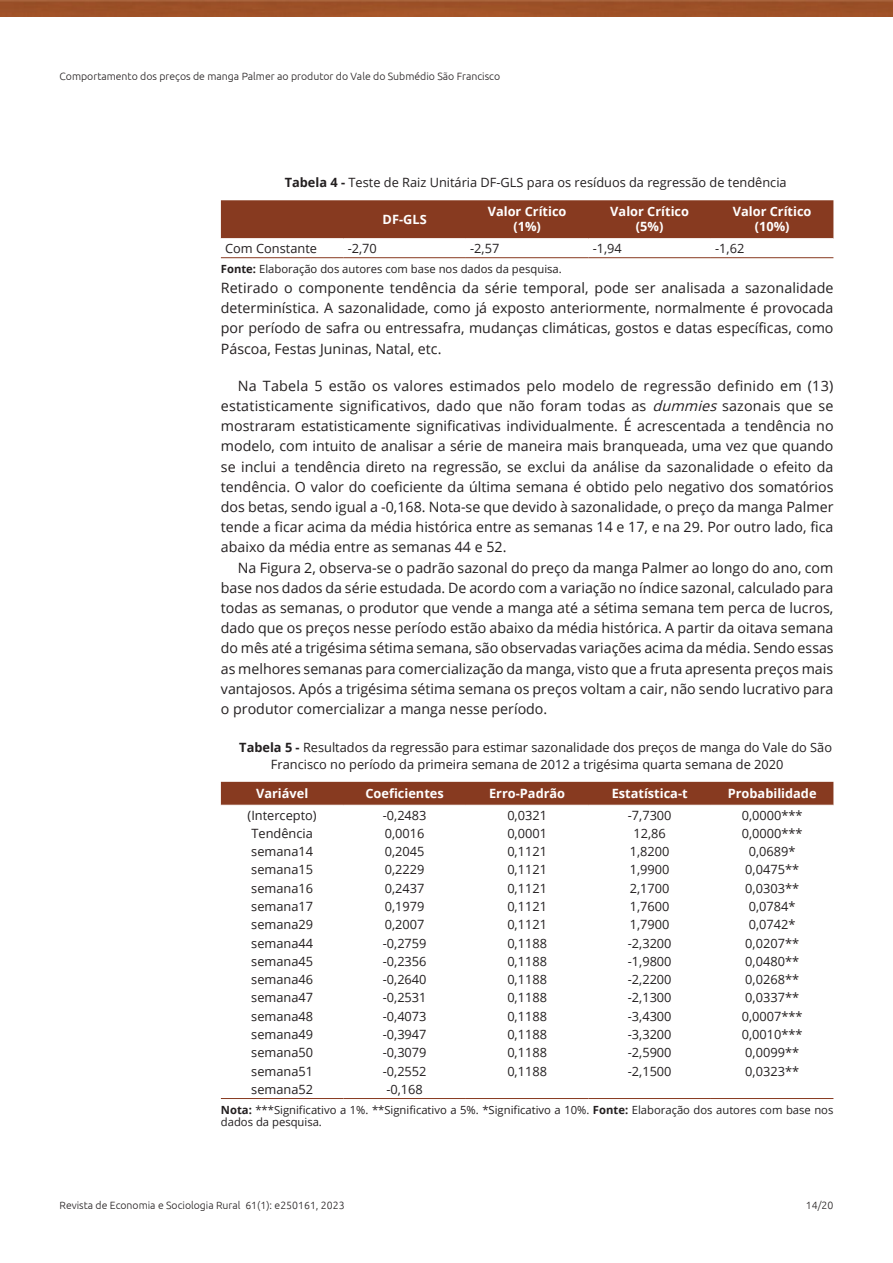
<style>
.page{position:relative;width:893px;height:1263px;background:#fff}
.page>*{position:absolute;margin:0;border:0;box-sizing:border-box;transform-origin:0 0}
.Paragraph{font:14.25px/20.2px "Open Sans";color:#231f20;text-align:justify}
.TableFootnote{font:14.25px/20.2px "Open Sans";color:#231f20;text-align:justify}
.TableBody{font:12.75px "Open Sans";color:#231f20}
.TableTitle{font:12.75px/16.8px "Open Sans";color:#231f20}
.TableHead{font:700 12.75px/15px "Open Sans";color:#fff;text-align:center}
.TableFootnote-2{font:11.25px/12px "Open Sans";color:#231f20}
.t1{font:300 10.5px "Ubuntu";color:#231f20}
.s1{font-weight:700}
.s2{font-style:italic}
</style>
<div class="page">
<img style="left:0;top:0;width:893px;height:17px">
<div style="left:221px;top:200px;width:612px;height:38px;background:#873a20"></div>
<hr style="left:221px;top:257px;width:122px;height:1px;background:#873a20">
<hr style="left:343px;top:257px;width:123px;height:1px;background:#873a20">
<hr style="left:466px;top:257px;width:122px;height:1px;background:#873a20">
<hr style="left:588px;top:257px;width:123px;height:1px;background:#873a20">
<hr style="left:711px;top:257px;width:122px;height:1px;background:#873a20">
<div style="left:221px;top:782px;width:612px;height:23px;background:#873a20"></div>
<hr style="left:221px;top:1098px;width:122px;height:1px;background:#873a20">
<hr style="left:343px;top:1098px;width:123px;height:1px;background:#873a20">
<hr style="left:466px;top:1098px;width:122px;height:1px;background:#873a20">
<hr style="left:588px;top:1098px;width:123px;height:1px;background:#873a20">
<hr style="left:711px;top:1098px;width:122px;height:1px;background:#873a20">
<p class="t1" style="left:60px;top:70px;width:442px">Comportamento dos preços de manga Palmer ao produtor do Vale do Submédio São Francisco</p>
<p class="TableTitle" style="left:285px;top:174px;width:503px"><span class="s1">Tabela 4 -</span> Teste de Raiz Unitária DF-GLS para os resíduos da regressão de tendência</p>
<p class="TableHead" style="left:383px;top:211px;width:46px">DF-GLS</p>
<p class="TableHead" style="left:488px;top:204px;width:80px">Valor Crítico (1%)</p>
<p class="TableHead" style="left:610px;top:204px;width:80px">Valor Crítico (5%)</p>
<p class="TableHead" style="left:733px;top:204px;width:80px">Valor Crítico (10%)</p>
<p class="TableBody" style="left:225px;top:240px;width:93px">Com Constante</p>
<p class="TableBody" style="left:348px;top:240px;width:31px">-2,70</p>
<p class="TableBody" style="left:470px;top:240px;width:31px">-2,57</p>
<p class="TableBody" style="left:593px;top:240px;width:31px">-1,94</p>
<p class="TableBody" style="left:715px;top:240px;width:31px">-1,62</p>
<p class="TableFootnote-2" style="left:221px;top:262px;width:342px"><span class="s1">Fonte:</span> Elaboração dos autores com base nos dados da pesquisa.</p>
<p class="TableFootnote" style="left:221px;top:277px;width:614px">Retirado o componente tendência da série temporal, pode ser analisada a sazonalidade determinística. A sazonalidade, como já exposto anteriormente, normalmente é provocada por período de safra ou entressafra, mudanças climáticas, gostos e datas específicas, como Páscoa, Festas Juninas, Natal, etc.</p>
<p class="Paragraph" style="left:221px;top:375px;width:614px;text-indent:17px">Na Tabela 5 estão os valores estimados pelo modelo de regressão definido em (13) estatisticamente significativos, dado que não foram todas as <span class="s2">dummies</span> sazonais que se mostraram estatisticamente significativas individualmente. É acrescentada a tendência no modelo, com intuito de analisar a série de maneira mais branqueada, uma vez que quando se inclui a tendência direto na regressão, se exclui da análise da sazonalidade o efeito da tendência. O valor do coeficiente da última semana é obtido pelo negativo dos somatórios dos betas, sendo igual a -0,168. Nota-se que devido à sazonalidade, o preço da manga Palmer tende a ficar acima da média histórica entre as semanas 14 e 17, e na 29. Por outro lado, fica abaixo da média entre as semanas 44 e 52.</p>
<p class="Paragraph" style="left:221px;top:557px;width:614px;text-indent:17px">Na Figura 2, observa-se o padrão sazonal do preço da manga Palmer ao longo do ano, com base nos dados da série estudada. De acordo com a variação no índice sazonal, calculado para todas as semanas, o produtor que vende a manga até a sétima semana tem perca de lucros, dado que os preços nesse período estão abaixo da média histórica. A partir da oitava semana do mês até a trigésima sétima semana, são observadas variações acima da média. Sendo essas as melhores semanas para comercialização da manga, visto que a fruta apresenta preços mais vantajosos. Após a trigésima sétima semana os preços voltam a cair, não sendo lucrativo para o produtor comercializar a manga nesse período.</p>
<p class="TableTitle" style="left:271px;top:739px;width:563px;text-indent:-32px"><span class="s1">Tabela 5 -</span> Resultados da regressão para estimar sazonalidade dos preços de manga do Vale do São<br>Francisco no período da primeira semana de 2012 a trigésima quarta semana de 2020</p>
<p class="TableHead" style="left:256px;top:785px;width:54px">Variável</p>
<p class="TableHead" style="left:365px;top:785px;width:80px">Coeficientes</p>
<p class="TableHead" style="left:489px;top:785px;width:78px">Erro-Padrão</p>
<p class="TableHead" style="left:612px;top:785px;width:77px">Estatística-t</p>
<p class="TableHead" style="left:728px;top:785px;width:90px">Probabilidade</p>
<p class="TableBody" style="left:248px;top:806px;width:71px">(Intercepto)</p>
<p class="TableBody" style="left:383px;top:806px;width:45px">-0,2483</p>
<p class="TableBody" style="left:507px;top:806px;width:41px">0,0321</p>
<p class="TableBody" style="left:628px;top:806px;width:45px">-7,7300</p>
<p class="TableBody" style="left:742px;top:806px;width:62px">0,0000***</p>
<p class="TableBody" style="left:251px;top:824px;width:63px">Tendência</p>
<p class="TableBody" style="left:385px;top:824px;width:41px">0,0016</p>
<p class="TableBody" style="left:507px;top:824px;width:41px">0,0001</p>
<p class="TableBody" style="left:633px;top:824px;width:34px">12,86</p>
<p class="TableBody" style="left:742px;top:824px;width:62px">0,0000***</p>
<p class="TableBody" style="left:251px;top:843px;width:63px">semana14</p>
<p class="TableBody" style="left:385px;top:843px;width:41px">0,2045</p>
<p class="TableBody" style="left:507px;top:843px;width:41px">0,1121</p>
<p class="TableBody" style="left:630px;top:843px;width:41px">1,8200</p>
<p class="TableBody" style="left:749px;top:843px;width:48px">0,0689*</p>
<p class="TableBody" style="left:251px;top:861px;width:63px">semana15</p>
<p class="TableBody" style="left:385px;top:861px;width:41px">0,2229</p>
<p class="TableBody" style="left:507px;top:861px;width:41px">0,1121</p>
<p class="TableBody" style="left:630px;top:861px;width:41px">1,9900</p>
<p class="TableBody" style="left:745px;top:861px;width:55px">0,0475**</p>
<p class="TableBody" style="left:251px;top:879px;width:63px">semana16</p>
<p class="TableBody" style="left:385px;top:879px;width:41px">0,2437</p>
<p class="TableBody" style="left:507px;top:879px;width:41px">0,1121</p>
<p class="TableBody" style="left:630px;top:879px;width:41px">2,1700</p>
<p class="TableBody" style="left:745px;top:879px;width:55px">0,0303**</p>
<p class="TableBody" style="left:251px;top:898px;width:63px">semana17</p>
<p class="TableBody" style="left:385px;top:898px;width:41px">0,1979</p>
<p class="TableBody" style="left:507px;top:898px;width:41px">0,1121</p>
<p class="TableBody" style="left:630px;top:898px;width:41px">1,7600</p>
<p class="TableBody" style="left:749px;top:898px;width:48px">0,0784*</p>
<p class="TableBody" style="left:251px;top:916px;width:63px">semana29</p>
<p class="TableBody" style="left:385px;top:916px;width:41px">0,2007</p>
<p class="TableBody" style="left:507px;top:916px;width:41px">0,1121</p>
<p class="TableBody" style="left:630px;top:916px;width:41px">1,7900</p>
<p class="TableBody" style="left:749px;top:916px;width:48px">0,0742*</p>
<p class="TableBody" style="left:251px;top:934px;width:63px">semana44</p>
<p class="TableBody" style="left:383px;top:934px;width:45px">-0,2759</p>
<p class="TableBody" style="left:507px;top:934px;width:41px">0,1188</p>
<p class="TableBody" style="left:628px;top:934px;width:45px">-2,3200</p>
<p class="TableBody" style="left:745px;top:934px;width:55px">0,0207**</p>
<p class="TableBody" style="left:251px;top:952px;width:63px">semana45</p>
<p class="TableBody" style="left:383px;top:952px;width:45px">-0,2356</p>
<p class="TableBody" style="left:507px;top:952px;width:41px">0,1188</p>
<p class="TableBody" style="left:628px;top:952px;width:45px">-1,9800</p>
<p class="TableBody" style="left:745px;top:952px;width:55px">0,0480**</p>
<p class="TableBody" style="left:251px;top:971px;width:63px">semana46</p>
<p class="TableBody" style="left:383px;top:971px;width:45px">-0,2640</p>
<p class="TableBody" style="left:507px;top:971px;width:41px">0,1188</p>
<p class="TableBody" style="left:628px;top:971px;width:45px">-2,2200</p>
<p class="TableBody" style="left:745px;top:971px;width:55px">0,0268**</p>
<p class="TableBody" style="left:251px;top:989px;width:63px">semana47</p>
<p class="TableBody" style="left:383px;top:989px;width:45px">-0,2531</p>
<p class="TableBody" style="left:507px;top:989px;width:41px">0,1188</p>
<p class="TableBody" style="left:628px;top:989px;width:45px">-2,1300</p>
<p class="TableBody" style="left:745px;top:989px;width:55px">0,0337**</p>
<p class="TableBody" style="left:251px;top:1007px;width:63px">semana48</p>
<p class="TableBody" style="left:383px;top:1007px;width:45px">-0,4073</p>
<p class="TableBody" style="left:507px;top:1007px;width:41px">0,1188</p>
<p class="TableBody" style="left:628px;top:1007px;width:45px">-3,4300</p>
<p class="TableBody" style="left:742px;top:1007px;width:62px">0,0007***</p>
<p class="TableBody" style="left:251px;top:1026px;width:63px">semana49</p>
<p class="TableBody" style="left:383px;top:1026px;width:45px">-0,3947</p>
<p class="TableBody" style="left:507px;top:1026px;width:41px">0,1188</p>
<p class="TableBody" style="left:628px;top:1026px;width:45px">-3,3200</p>
<p class="TableBody" style="left:742px;top:1026px;width:62px">0,0010***</p>
<p class="TableBody" style="left:251px;top:1044px;width:63px">semana50</p>
<p class="TableBody" style="left:383px;top:1044px;width:45px">-0,3079</p>
<p class="TableBody" style="left:507px;top:1044px;width:41px">0,1188</p>
<p class="TableBody" style="left:628px;top:1044px;width:45px">-2,5900</p>
<p class="TableBody" style="left:745px;top:1044px;width:55px">0,0099**</p>
<p class="TableBody" style="left:251px;top:1062px;width:63px">semana51</p>
<p class="TableBody" style="left:383px;top:1062px;width:45px">-0,2552</p>
<p class="TableBody" style="left:507px;top:1062px;width:41px">0,1188</p>
<p class="TableBody" style="left:628px;top:1062px;width:45px">-2,1500</p>
<p class="TableBody" style="left:745px;top:1062px;width:55px">0,0323**</p>
<p class="TableBody" style="left:251px;top:1080px;width:63px">semana52</p>
<p class="TableBody" style="left:386px;top:1080px;width:38px">-0,168</p>
<p class="TableFootnote-2" style="left:221px;top:1103px;width:614px"><span class="s1">Nota:</span> ***Significativo a 1%. **Significativo a 5%. *Significativo a 10%. <span class="s1">Fonte:</span> Elaboração dos autores com base nos dados da pesquisa.</p>
<p class="t1" style="left:60px;top:1198px;width:287px">Revista de Economia e Sociologia Rural 61(1): e250161, 2023</p>
<p class="t1" style="left:806px;top:1198px;width:29px">14/20</p>
</div>
